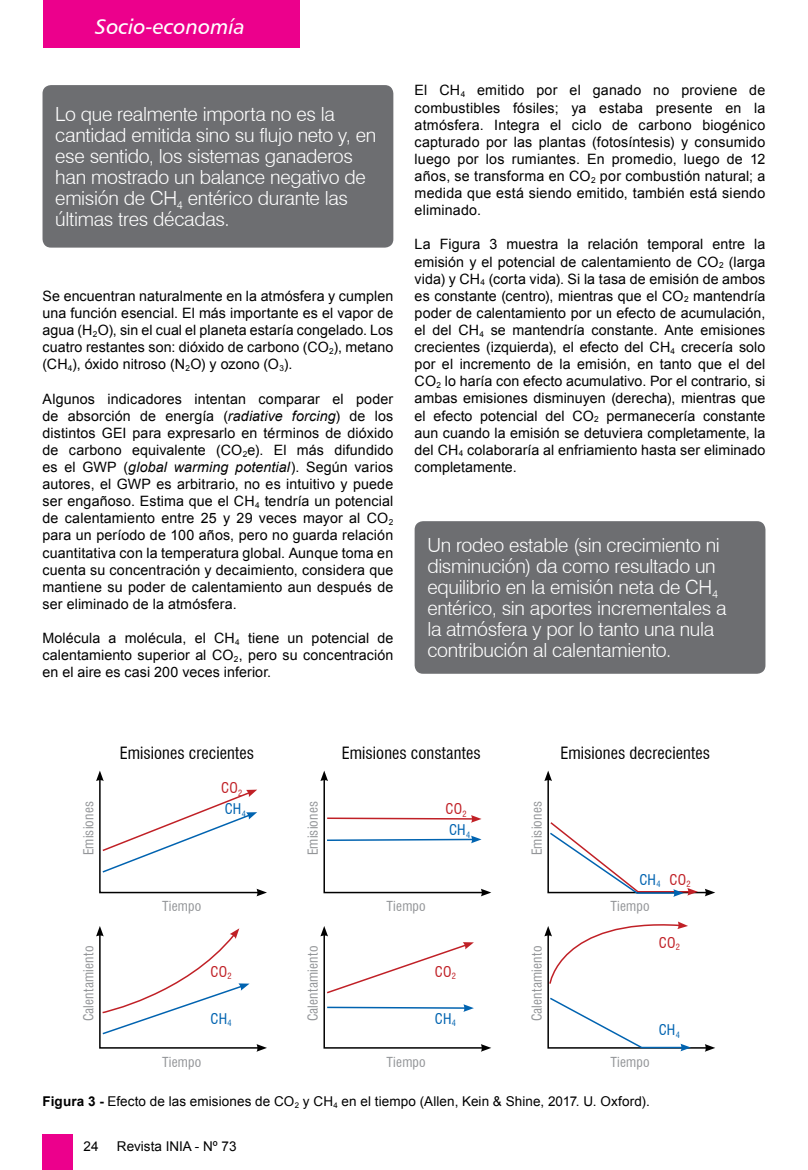
<style>
.page{position:relative;width:808px;height:1170px;background:#fff}
.page>*{position:absolute;margin:0;border:0;box-sizing:border-box;transform-origin:0 0}
.t1{font:21px "Humanist 777 BT Italic B";color:#fff}
.t2{font:300 19.5px/21px "Swiss 721 BT";letter-spacing:-.015em;color:#fff}
.t3{font:condensed 16.5px "Swiss 721 BT";letter-spacing:.005em;color:#000}
.t4{font:condensed 14.4px "Swiss 721 BT";letter-spacing:.005em;color:#c02026}
.t5{font:condensed 14.4px "Swiss 721 BT";color:#0063b0}
.t6{font:14.25px/17.1px "Arial";letter-spacing:.01em;color:#000;text-align:justify}
.t7{font:condensed 13.5px "Swiss 721 BT";letter-spacing:.015em;color:#939598}
.t8{font:13.5px "Arial";letter-spacing:.005em;color:#000}
.s1{font-style:italic}
.s2{font-weight:700}
</style>
<div class="page">
<div style="left:43px;top:0;width:257px;height:47px;background:#ec008c"></div>
<div style="left:43px;top:1134px;width:30px;height:35px;background:#ec008c"></div>
<div style="left:43px;top:85px;width:350px;height:162px;background:#6d6e71;border-radius:9px"></div>
<div style="left:415px;top:521px;width:350px;height:152px;background:#6d6e71;border-radius:9px"></div>
<svg style="left:320px;top:926px;width:171px;height:125px"></svg>
<svg style="left:96px;top:770px;width:171px;height:126px"></svg>
<svg style="left:320px;top:770px;width:171px;height:126px"></svg>
<svg style="left:96px;top:926px;width:171px;height:125px"></svg>
<svg style="left:544px;top:770px;width:171px;height:126px"></svg>
<svg style="left:544px;top:921px;width:171px;height:130px"></svg>
<h1 class="t1" style="left:95px;top:13px;width:151px">Socio-economía</h1>
<h2 class="t2" style="left:55px;top:104px;width:322px">Lo que realmente importa no es la cantidad emitida sino su flujo neto y, en ese sentido, los sistemas ganaderos han mostrado un balance negativo de emisión de CH<sub>4</sub> entérico durante las últimas tres décadas.</h2>
<p class="t6" style="left:43px;top:287px;width:352px">Se encuentran naturalmente en la atmósfera y cumplen una función esencial. El más importante es el vapor de agua (H<sub>2</sub>O), sin el cual el planeta estaría congelado. Los cuatro restantes son: dióxido de carbono (CO<sub>2</sub>), metano (CH<sub>4</sub>), óxido nitroso (N<sub>2</sub>O) y ozono (O<sub>3</sub>).</p>
<p class="t6" style="left:43px;top:390px;width:352px">Algunos indicadores intentan comparar el poder de absorción de energía (<span class="s1">radiative forcing</span>) de los distintos GEI para expresarlo en términos de dióxido de carbono equivalente (CO<sub>2</sub>e). El más difundido es el GWP (<span class="s1">global warming potential</span>). Según varios autores, el GWP es arbitrario, no es intuitivo y puede ser engañoso. Estima que el CH<sub>4</sub> tendría un potencial de calentamiento entre 25 y 29 veces mayor al CO<sub>2 </sub>para un período de 100 años, pero no guarda relación cuantitativa con la temperatura global. Aunque toma en cuenta su concentración y decaimiento, considera que mantiene su poder de calentamiento aun después de ser eliminado de la atmósfera.</p>
<p class="t6" style="left:43px;top:629px;width:352px">Molécula a molécula, el CH<sub>4</sub> tiene un potencial de calentamiento superior al CO<sub>2</sub>, pero su concentración en el aire es casi 200 veces inferior.</p>
<p class="t6" style="left:415px;top:82px;width:352px">El CH<sub>4</sub> emitido por el ganado no proviene de combustibles fósiles; ya estaba presente en la atmósfera. Integra el ciclo de carbono biogénico capturado por las plantas (fotosíntesis) y consumido luego por los rumiantes. En promedio, luego de 12 años, se transforma en CO<sub>2</sub> por combustión natural; a medida que está siendo emitido, también está siendo eliminado.</p>
<p class="t6" style="left:415px;top:236px;width:352px">La Figura 3 muestra la relación temporal entre la emisión y el potencial de calentamiento de CO<sub>2</sub> (larga vida) y CH<sub>4</sub> (corta vida). Si la tasa de emisión de ambos es constante (centro), mientras que el CO<sub>2</sub> mantendría poder de calentamiento por un efecto de acumulación, el del CH<sub>4</sub> se mantendría constante. Ante emisiones crecientes (izquierda), el efecto del CH<sub>4</sub> crecería solo por el incremento de la emisión, en tanto que el del CO<sub>2</sub> lo haría con efecto acumulativo. Por el contrario, si ambas emisiones disminuyen (derecha), mientras que el efecto potencial del CO<sub>2</sub> permanecería constante aun cuando la emisión se detuviera completamente, la del CH<sub>4</sub> colaboraría al enfriamiento hasta ser eliminado completamente.</p>
<h2 class="t2" style="left:427px;top:534px;width:301px">Un rodeo estable (sin crecimiento ni disminución) da como resultado un equilibrio en la emisión neta de CH<sub>4 </sub>entérico, sin aportes incrementales a la atmósfera y por lo tanto una nula contribución al calentamiento.</h2>
<p class="t3" style="left:120px;top:743px;width:136px">Emisiones crecientes</p>
<p class="t3" style="left:342px;top:743px;width:140px">Emisiones constantes</p>
<p class="t3" style="left:560px;top:743px;width:151px">Emisiones decrecientes</p>
<p class="t4" style="left:221px;top:779px;width:23px">CO<sub>2</sub></p>
<p class="t7" style="left:81px;top:855px;width:56px;rotate:-90deg">Emisiones</p>
<p class="t7" style="left:305px;top:855px;width:56px;rotate:-90deg">Emisiones</p>
<p class="t7" style="left:529px;top:855px;width:56px;rotate:-90deg">Emisiones</p>
<p class="t5" style="left:225px;top:800px;width:23px">CH<sub>4</sub></p>
<p class="t4" style="left:446px;top:800px;width:23px">CO<sub>2</sub></p>
<p class="t5" style="left:449px;top:821px;width:23px">CH<sub>4</sub></p>
<p class="t5" style="left:639px;top:871px;width:23px">CH<sub>4</sub></p>
<p class="t7" style="left:162px;top:898px;width:41px">Tiempo</p>
<p class="t7" style="left:386px;top:898px;width:41px">Tiempo</p>
<p class="t7" style="left:610px;top:898px;width:41px">Tiempo</p>
<p class="t4" style="left:670px;top:871px;width:23px">CO<sub>2</sub></p>
<p class="t7" style="left:81px;top:1021px;width:77px;rotate:-90deg">Calentamiento</p>
<p class="t7" style="left:305px;top:1021px;width:77px;rotate:-90deg">Calentamiento</p>
<p class="t7" style="left:529px;top:1021px;width:77px;rotate:-90deg">Calentamiento</p>
<p class="t4" style="left:210px;top:962px;width:23px">CO<sub>2</sub></p>
<p class="t4" style="left:435px;top:962px;width:23px">CO<sub>2</sub></p>
<p class="t5" style="left:211px;top:1009px;width:23px">CH<sub>4</sub></p>
<p class="t5" style="left:435px;top:1009px;width:23px">CH<sub>4</sub></p>
<p class="t7" style="left:162px;top:1053px;width:41px">Tiempo</p>
<p class="t7" style="left:386px;top:1053px;width:41px">Tiempo</p>
<p class="t7" style="left:610px;top:1053px;width:41px">Tiempo</p>
<p class="t4" style="left:659px;top:933px;width:23px">CO<sub>2</sub></p>
<p class="t5" style="left:659px;top:1021px;width:23px">CH<sub>4</sub></p>
<p class="t8" style="left:43px;top:1092px;width:609px"><span class="s2">Figura 3 -</span> Efecto de las emisiones de CO<sub>2</sub> y CH<sub>4</sub> en el tiempo (Allen, Kein &amp; Shine, 2017. U. Oxford).</p>
<p class="t8" style="left:84px;top:1137px;width:17px">24</p>
<p class="t8" style="left:117px;top:1137px;width:121px">Revista INIA - Nº 73</p>
</div>
